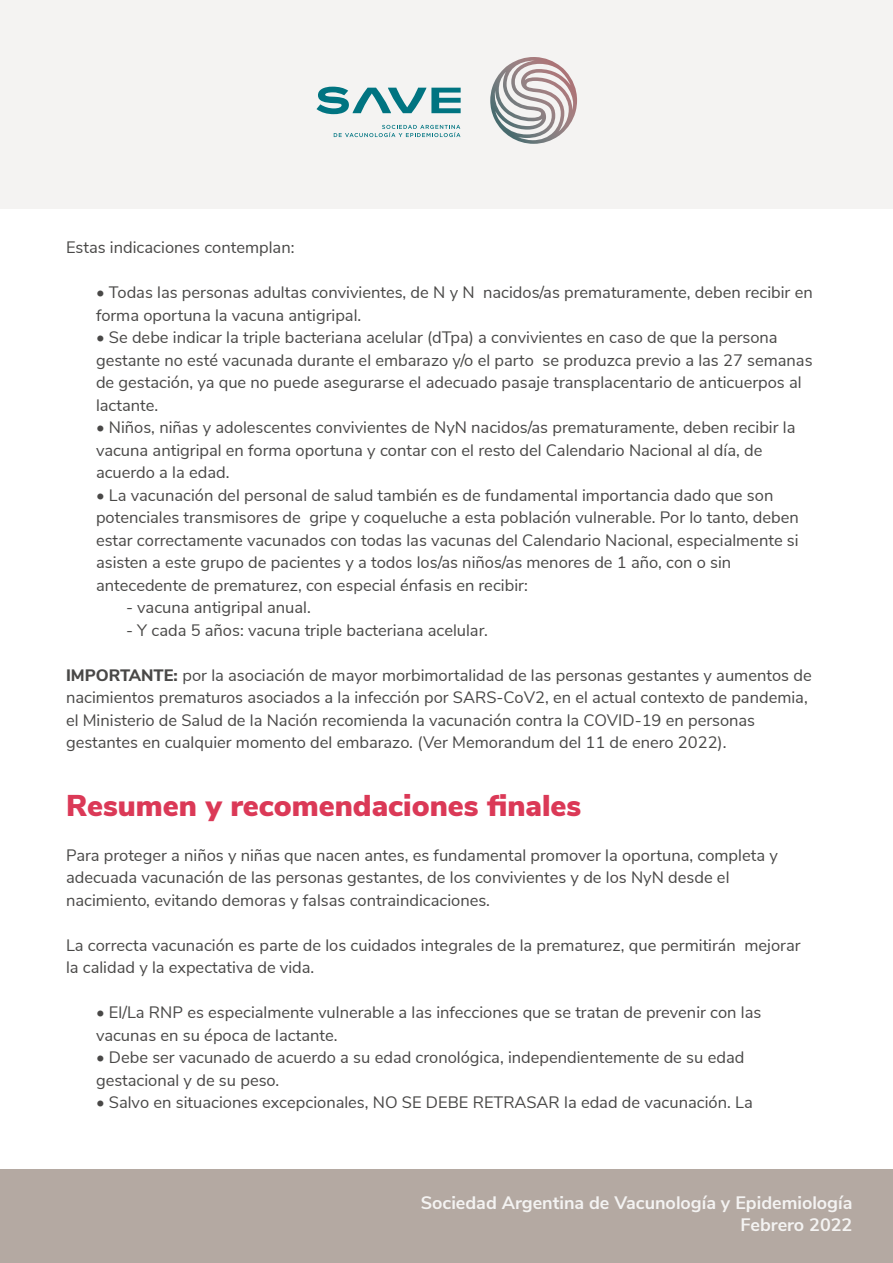
<style>
.page{position:relative;width:893px;height:1263px;background:#fff}
.page>*{position:absolute;margin:0;border:0;box-sizing:border-box;transform-origin:0 0}
.t1{font:900 30px "Nunito Sans";color:#db3957}
.t2{font:700 18px/21.6px "Nunito Sans";color:#f4f3f2;text-align:right}
.t3{font:16.5px/22.5px "Nunito Sans";color:#494847}
.s1{font-weight:800}
</style>
<div class="page">
<div style="left:0;top:0;width:893px;height:208px;background:#f4f3f2"></div>
<svg style="left:334px;top:125px;width:126px;height:12px"></svg>
<svg style="left:316px;top:87px;width:145px;height:27px"></svg>
<svg style="left:490px;top:57px;width:87px;height:87px"></svg>
<div style="left:0;top:1169px;width:893px;height:94px;background:#b4a9a2"></div>
<p class="t3" style="left:66px;top:235px;width:230px">Estas indicaciones contemplan:</p>
<p class="t3" style="left:96px;top:280px;width:718px">• Todas las personas adultas convivientes, de N y N nacidos/as prematuramente, deben recibir en forma oportuna la vacuna antigripal.</p>
<p class="t3" style="left:96px;top:325px;width:718px">• Se debe indicar la triple bacteriana acelular (dTpa) a convivientes en caso de que la persona gestante no esté vacunada durante el embarazo y/o el parto se produzca previo a las 27 semanas de gestación, ya que no puede asegurarse el adecuado pasaje transplacentario de anticuerpos al lactante.</p>
<p class="t3" style="left:96px;top:415px;width:701px">• Niños, niñas y adolescentes convivientes de NyN nacidos/as prematuramente, deben recibir la vacuna antigripal en forma oportuna y contar con el resto del Calendario Nacional al día, de acuerdo a la edad.</p>
<p class="t3" style="left:96px;top:483px;width:704px">• La vacunación del personal de salud también es de fundamental importancia dado que son potenciales transmisores de gripe y coqueluche a esta población vulnerable. Por lo tanto, deben estar correctamente vacunados con todas las vacunas del Calendario Nacional, especialmente si asisten a este grupo de pacientes y a todos los/as niños/as menores de 1 año, con o sin antecedente de prematurez, con especial énfasis en recibir:</p>
<p class="t3" style="left:126px;top:595px;width:186px">- vacuna antigripal anual.</p>
<p class="t3" style="left:126px;top:618px;width:363px">- Y cada 5 años: vacuna triple bacteriana acelular.</p>
<p class="t3" style="left:66px;top:663px;width:747px"><span class="s1">IMPORTANTE:</span> por la asociación de mayor morbimortalidad de las personas gestantes y aumentos de nacimientos prematuros asociados a la infección por SARS-CoV2, en el actual contexto de pandemia, el Ministerio de Salud de la Nación recomienda la vacunación contra la COVID-19 en personas gestantes en cualquier momento del embarazo. (Ver Memorandum del 11 de enero 2022).</p>
<h1 class="t1" style="left:66px;top:783px;width:517px">Resumen y recomendaciones finales</h1>
<p class="t3" style="left:66px;top:843px;width:713px">Para proteger a niños y niñas que nacen antes, es fundamental promover la oportuna, completa y adecuada vacunación de las personas gestantes, de los convivientes y de los NyN desde el nacimiento, evitando demoras y falsas contraindicaciones.</p>
<p class="t3" style="left:66px;top:933px;width:736px">La correcta vacunación es parte de los cuidados integrales de la prematurez, que permitirán mejorar la calidad y la expectativa de vida.</p>
<p class="t3" style="left:96px;top:1000px;width:667px">• El/La RNP es especialmente vulnerable a las infecciones que se tratan de prevenir con las vacunas en su época de lactante.</p>
<p class="t3" style="left:96px;top:1045px;width:650px">• Debe ser vacunado de acuerdo a su edad cronológica, independientemente de su edad gestacional y de su peso.</p>
<p class="t3" style="left:96px;top:1090px;width:658px">• Salvo en situaciones excepcionales, NO SE DEBE RETRASAR la edad de vacunación. La</p>
<p class="t2" style="left:421px;top:1191px;width:433px">Sociedad Argentina de Vacunología y Epidemiología<br>Febrero 2022</p>
</div>
